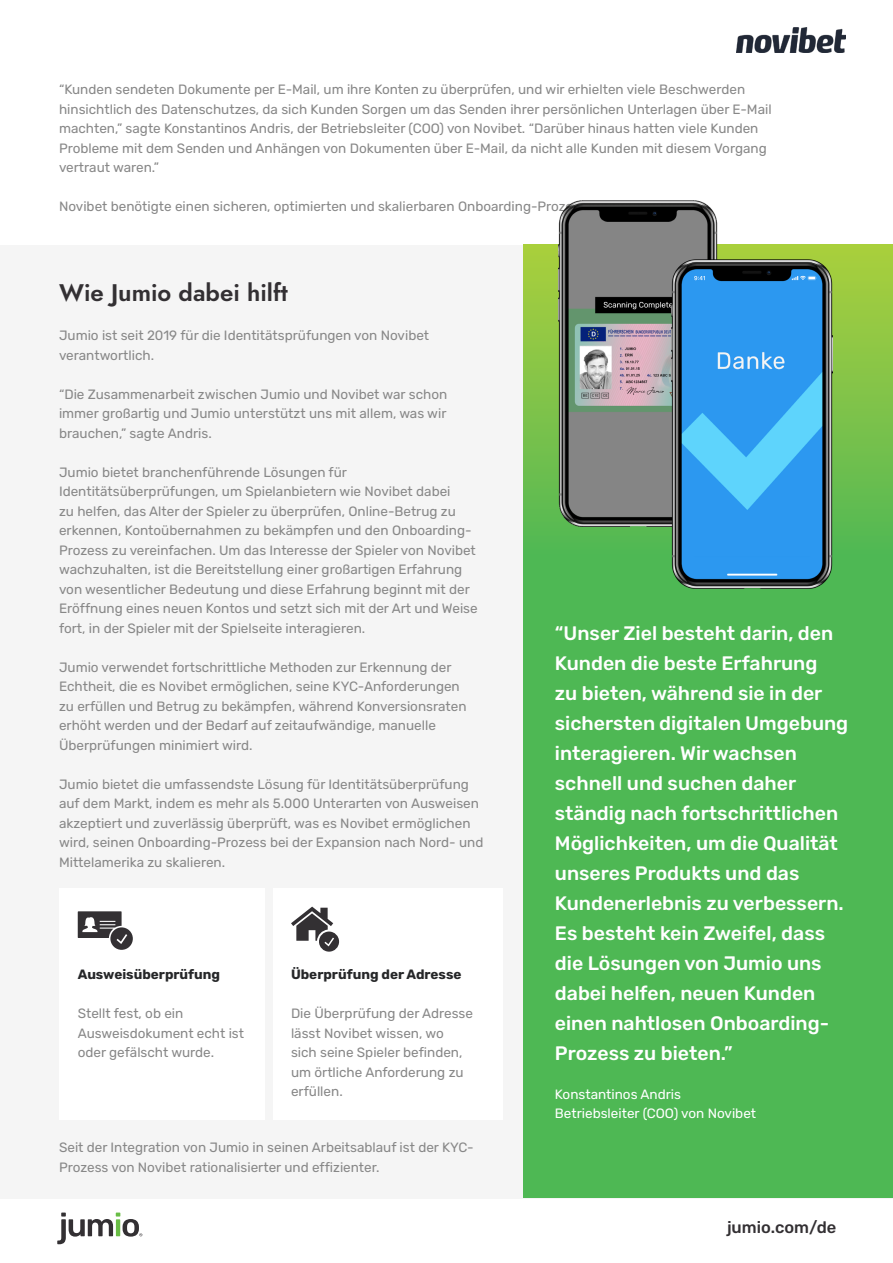
<style>
.page{position:relative;width:893px;height:1263px;background:#fff}
.page>*{position:absolute;margin:0;border:0;box-sizing:border-box;transform-origin:0 0}
.t1{font:24px "Jost";color:#333033}
.t2{font:500 19.5px/30px "Rubik";color:#fff}
.t3{font:500 16.5px "Rubik";color:#333033}
.t4{font:13.5px/19.5px "Rubik";color:#888}
.t5{font:13.5px/19.5px "Rubik";color:#fff}
.t6{font:700 13.5px "Rubik";color:#262729}
</style>
<div class="page">
<div style="left:0;top:245px;width:893px;height:953px;background:#f5f5f5"></div>
<div style="left:59px;top:888px;width:206px;height:232px;background:#fff"></div>
<div style="left:273px;top:888px;width:230px;height:232px;background:#fff"></div>
<svg style="left:524px;top:245px;width:369px;height:952px;background:#54b952"></svg>
<img style="left:558px;top:200px;width:159px;height:327px">
<img style="left:671px;top:260px;width:161px;height:328px">
<img style="left:737px;top:28px;width:109px;height:24px">
<svg style="left:78px;top:911px;width:55px;height:39px"></svg>
<svg style="left:291px;top:907px;width:48px;height:45px"></svg>
<svg style="left:57px;top:1212px;width:85px;height:32px"></svg>
<p class="t4" style="left:59px;top:80px;width:714px">“Kunden sendeten Dokumente per E-Mail, um ihre Konten zu überprüfen, und wir erhielten viele Beschwerden hinsichtlich des Datenschutzes, da sich Kunden Sorgen um das Senden ihrer persönlichen Unterlagen über E-Mail machten,” sagte Konstantinos Andris, der Betriebsleiter (COO) von Novibet. “Darüber hinaus hatten viele Kunden Probleme mit dem Senden und Anhängen von Dokumenten über E-Mail, da nicht alle Kunden mit diesem Vorgang vertraut waren.”</p>
<p class="t4" style="left:59px;top:197px;width:533px">Novibet benötigte einen sicheren, optimierten und skalierbaren Onboarding-Prozess.</p>
<h1 class="t1" style="left:59px;top:277px;width:230px">Wie Jumio dabei hilft</h1>
<p class="t4" style="left:59px;top:326px;width:372px">Jumio ist seit 2019 für die Identitätsprüfungen von Novibet verantwortlich.</p>
<p class="t4" style="left:59px;top:385px;width:390px;text-align:justify">“Die Zusammenarbeit zwischen Jumio und Novibet war schon immer großartig und Jumio unterstützt uns mit allem, was wir brauchen,” sagte Andris.</p>
<p class="t4" style="left:59px;top:463px;width:420px">Jumio bietet branchenführende Lösungen für Identitätsüberprüfungen, um Spielanbietern wie Novibet dabei<br>zu helfen, das Alter der Spieler zu überprüfen, Online-Betrug zu erkennen, Kontoübernahmen zu bekämpfen und den Onboarding-Prozess zu vereinfachen. Um das Interesse der Spieler von Novibet wachzuhalten, ist die Bereitstellung einer großartigen Erfahrung von wesentlicher Bedeutung und diese Erfahrung beginnt mit der Eröffnung eines neuen Kontos und setzt sich mit der Art und Weise fort, in der Spieler mit der Spielseite interagieren.</p>
<p class="t4" style="left:59px;top:658px;width:409px">Jumio verwendet fortschrittliche Methoden zur Erkennung der Echtheit, die es Novibet ermöglichen, seine KYC-Anforderungen zu erfüllen und Betrug zu bekämpfen, während Konversionsraten erhöht werden und der Bedarf auf zeitaufwändige, manuelle Überprüfungen minimiert wird.</p>
<p class="t4" style="left:59px;top:775px;width:426px">Jumio bietet die umfassendste Lösung für Identitätsüberprüfung auf dem Markt, indem es mehr als 5.000 Unterarten von Ausweisen akzeptiert und zuverlässig überprüft, was es Novibet ermöglichen wird, seinen Onboarding-Prozess bei der Expansion nach Nord- und Mittelamerika zu skalieren.</p>
<p class="t6" style="left:78px;top:967px;width:144px">Ausweisüberprüfung</p>
<p class="t4" style="left:78px;top:1004px;width:168px">Stellt fest, ob ein<br>Ausweisdokument echt ist oder gefälscht wurde.</p>
<p class="t6" style="left:291px;top:967px;width:172px">Überprüfung der Adresse</p>
<p class="t4" style="left:291px;top:1004px;width:184px">Die Überprüfung der Adresse lässt Novibet wissen, wo sich seine Spieler befinden, um örtliche Anforderung zu erfüllen.</p>
<p class="t4" style="left:59px;top:1138px;width:416px">Seit der Integration von Jumio in seinen Arbeitsablauf ist der KYC-<br>Prozess von Novibet rationalisierter und effizienter.</p>
<p class="t2" style="left:555px;top:618px;width:295px">“Unser Ziel besteht darin, den<br>Kunden die beste Erfahrung<br>zu bieten, während sie in der sichersten digitalen Umgebung interagieren. Wir wachsen schnell und suchen daher ständig nach fortschrittlichen<br>Möglichkeiten, um die Qualität unseres Produkts und das<br>Kundenerlebnis zu verbessern.<br>Es besteht kein Zweifel, dass die Lösungen von Jumio uns dabei helfen, neuen Kunden einen nahtlosen Onboarding-<br>Prozess zu bieten.”</p>
<p class="t5" style="left:555px;top:1084px;width:203px">Konstantinos Andris<br>Betriebsleiter (COO) von Novibet</p>
<p class="t3" style="left:727px;top:1218px;width:111px">jumio.com/de</p>
</div>
